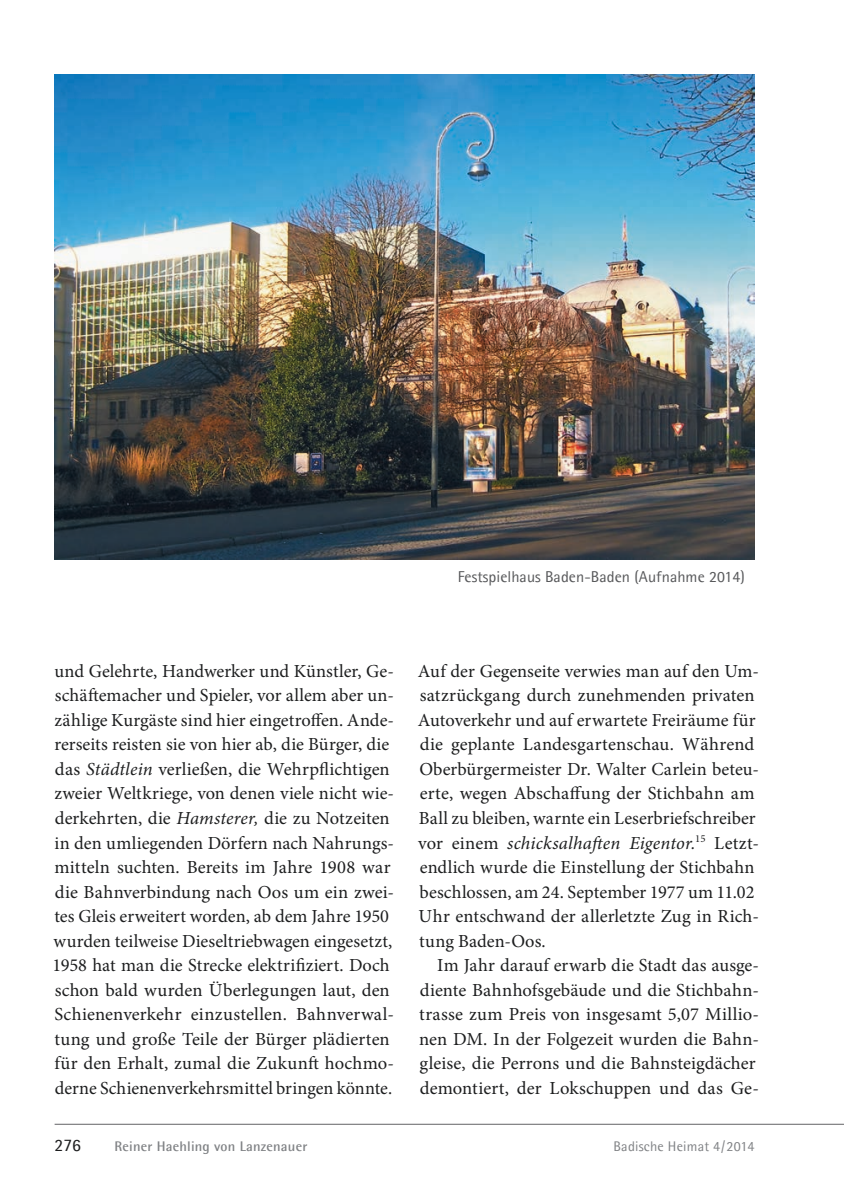
<style>
.page{position:relative;width:844px;height:1191px;background:#fff}
.page>*{position:absolute;margin:0;border:0;box-sizing:border-box;transform-origin:0 0}
.t1{font:18.38px/24.5px "Minion Pro";color:#1d1e1f}
.t2{font:italic 18.38px "Minion Pro";letter-spacing:.01em;color:#1d1e1f}
.t3{font:17.5px "Agfa Rotis Semisans";color:#1d1e1f}
.t4{font:15.75px "Agfa Rotis Semisans";letter-spacing:.005em;color:#57585a}
.t5{font:700 14px "Agfa Rotis Semisans";letter-spacing:.015em;color:#808285}
.t6{font:14px "Agfa Rotis Semisans";letter-spacing:.015em;color:#808285}
.s1{font-style:italic}
.s2{font-style:normal}
</style>
<div class="page">
<hr style="left:55px;top:1124px;width:788px;height:1px;background:#636366">
<img style="left:55px;top:74px;width:699px;height:485px">
<p class="t4" style="left:457px;top:567px;width:288px">Festspielhaus Baden-Baden (Aufnahme 2014)</p>
<p class="t1" style="left:52px;top:660px;width:343px">und Gelehrte, Handwerker und Künstler, Ge&shy;schäftemacher und Spieler, vor allem aber un&shy;zählige Kurgäste sind hier eingetroffen. Ande&shy;rerseits reisten sie von hier ab, die Bürger, die das <span class="s1">Städtlein</span> verließen, die Wehrpflichtigen zweier Weltkriege, von denen viele nicht wie&shy;derkehrten, die <span class="s1">Hamsterer,</span> die zu Notzeiten in den umliegenden Dörfern nach Nahrungs&shy;mitteln suchten. Bereits im Jahre 1908 war die Bahnverbindung nach Oos um ein zwei&shy;tes Gleis erweitert worden, ab dem Jahre 1950 wurden teilweise Dieseltriebwagen eingesetzt, 1958 hat man die Strecke elektrifiziert. Doch schon bald wurden Überlegungen laut, den Schienenverkehr einzustellen. Bahnverwal&shy;tung und große Teile der Bürger plädierten für den Erhalt, zumal die Zukunft hochmo&shy;derne Schienenverkehrsmittel bringen könnte.</p>
<p class="t1" style="left:418px;top:660px;width:342px">Auf der Gegenseite verwies man auf den Um-</p>
<p class="t1" style="left:419px;top:685px;width:336px">satzrückgang durch zunehmenden privaten</p>
<p class="t1" style="left:418px;top:709px;width:339px">Autoverkehr und auf erwartete Freiräume für</p>
<p class="t1" style="left:420px;top:734px;width:336px">die geplante Landesgartenschau. Während</p>
<p class="t1" style="left:419px;top:758px;width:341px">Oberbürgermeister Dr. Walter Carlein beteu-</p>
<p class="t1" style="left:420px;top:783px;width:336px">erte, wegen Abschaffung der Stichbahn am</p>
<p class="t1" style="left:419px;top:807px;width:338px">Ball zu bleiben, warnte ein Leserbriefschreiber</p>
<p class="t2" style="left:418px;top:835px;width:342px"><span class="s2">vor einem</span> schicksalhaften Eigentor.<sup>15</sup> <span class="s2">Letzt-</span></p>
<p class="t1" style="left:420px;top:856px;width:336px">endlich wurde die Einstellung der Stichbahn</p>
<p class="t1" style="left:419px;top:881px;width:336px">beschlossen, am 24. September 1977 um 11.02</p>
<p class="t1" style="left:418px;top:905px;width:342px">Uhr entschwand der allerletzte Zug in Rich-</p>
<p class="t1" style="left:419px;top:930px;width:128px">tung Baden-Oos.</p>
<p class="t1" style="left:437px;top:954px;width:323px">Im Jahr darauf erwarb die Stadt das ausge-</p>
<p class="t1" style="left:420px;top:979px;width:340px">diente Bahnhofsgebäude und die Stichbahn-</p>
<p class="t1" style="left:419px;top:1003px;width:341px">trasse zum Preis von insgesamt 5,07 Millio-</p>
<p class="t1" style="left:419px;top:1028px;width:341px">nen DM. In der Folgezeit wurden die Bahn-</p>
<p class="t1" style="left:419px;top:1052px;width:337px">gleise, die Perrons und die Bahnsteigdächer</p>
<p class="t1" style="left:420px;top:1076px;width:340px">demontiert, der Lokschuppen und das Ge-</p>
<p class="t3" style="left:55px;top:1134px;width:28px">276</p>
<p class="t5" style="left:114px;top:1137px;width:194px">Reiner Haehling von Lanzenauer</p>
<p class="t6" style="left:613px;top:1137px;width:142px">Badische Heimat 4 / 2014</p>
</div>
